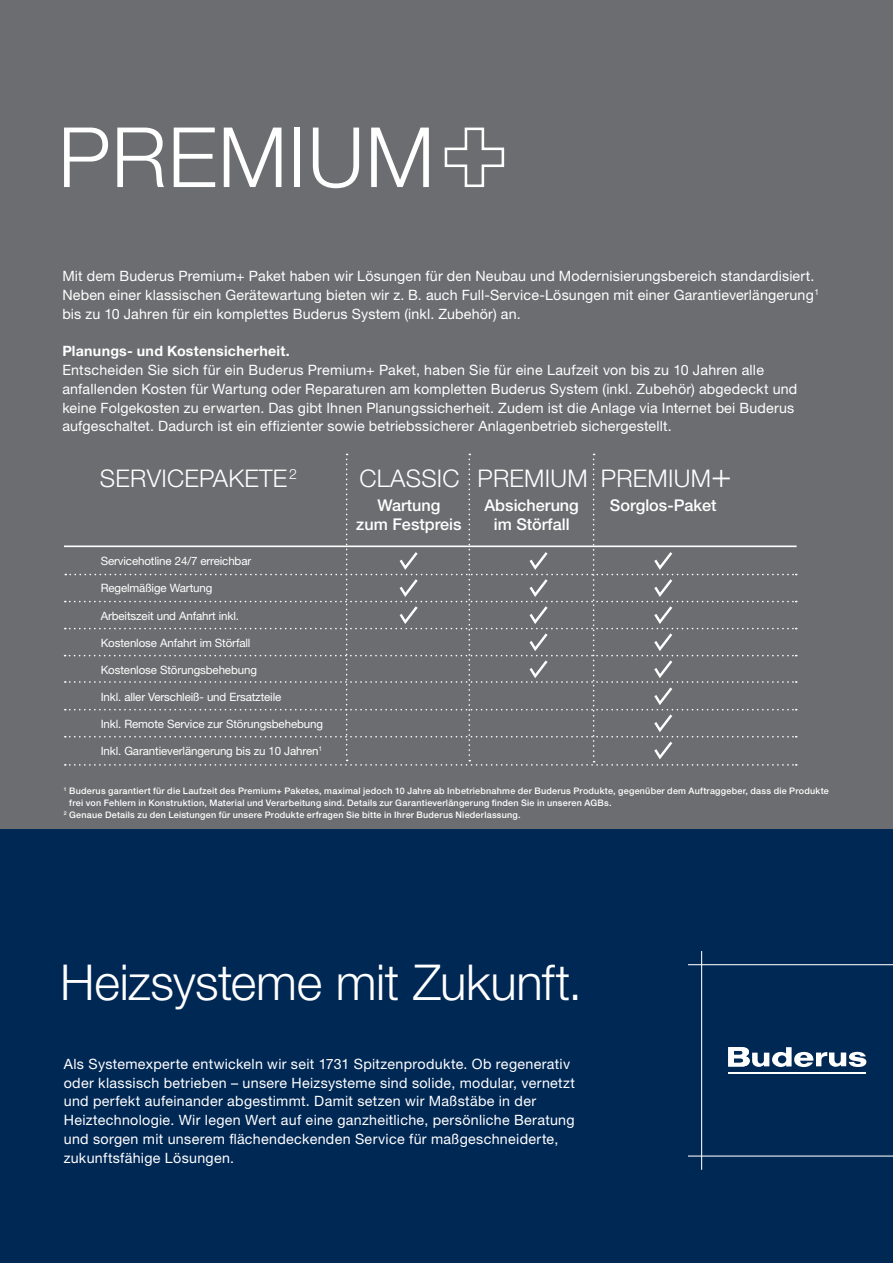
<style>
.page{position:relative;width:893px;height:1263px;background:#fff}
.page>*{position:absolute;margin:0;border:0;box-sizing:border-box;transform-origin:0 0}
.t1{font:300 83.25px "Helvetica Neue LT Pro";letter-spacing:.01em;color:#fff}
.t2{font:300 49.5px "Helvetica Neue LT Pro";letter-spacing:-.01em;color:#fff}
.t3{font:300 24.3px "Helvetica Neue LT Pro";letter-spacing:.01em;color:#fff}
.t4{font:500 16.2px/19.5px "Helvetica Neue LT Pro";color:#fff;text-align:center}
.t5{font:14.25px/18.8px "Helvetica Neue LT Pro";letter-spacing:.015em;color:#fff}
.t6{font:700 14.25px "Helvetica Neue LT Pro";letter-spacing:.015em;color:#fff}
.t7{font:11.55px "Helvetica Neue LT Pro";letter-spacing:-.01em;color:#fff}
.t8{font:500 9px "Helvetica Neue LT Pro";letter-spacing:.025em;color:#fff}
.s1{font-size:33.9px}
</style>
<div class="page">
<div style="left:0;top:0;width:893px;height:844px;background:#6c6d70"></div>
<div style="left:0;top:829px;width:893px;height:434px;background:#002855"></div>
<hr style="left:688px;top:964px;width:205px;height:1px;background:#fff">
<hr style="left:688px;top:1155px;width:205px;height:1px;background:#fff">
<hr style="left:701px;top:951px;width:1px;height:219px;background:#fff">
<hr style="left:728px;top:1072px;width:138px;height:2px;background:#fff">
<svg style="left:728px;top:1047px;width:138px;height:20px"></svg>
<svg style="left:444px;top:127px;width:61px;height:60px"></svg>
<hr style="left:64px;top:545px;width:733px;height:2px;background:#fff">
<svg style="left:65px;top:454px;width:732px;height:312px"></svg>
<h1 class="t1" style="left:58px;top:107px;width:378px">PREMIUM</h1>
<p class="t5" style="left:62px;top:266px;width:758px">Mit dem Buderus Premium+ Paket haben wir Lösungen für den Neubau und Modernisierungsbereich standardisiert.<br>Neben einer klassischen Gerätewartung bieten wir z. B. auch Full-Service-Lösungen mit einer Garantieverlängerung<sup>1 </sup>bis zu 10 Jahren für ein komplettes Buderus System (inkl. Zubehör) an.</p>
<p class="t6" style="left:62px;top:342px;width:229px">Planungs- und Kostensicherheit.</p>
<p class="t5" style="left:62px;top:360px;width:736px">Entscheiden Sie sich für ein Buderus Premium+ Paket, haben Sie für eine Laufzeit von bis zu 10 Jahren alle anfallenden Kosten für Wartung oder Reparaturen am kompletten Buderus System (inkl. Zubehör) abgedeckt und keine Folgekosten zu erwarten. Das gibt Ihnen Planungssicherheit. Zudem ist die Anlage via Internet bei Buderus aufgeschaltet. Dadurch ist ein effizienter sowie betriebssicherer Anlagenbetrieb sichergestellt.</p>
<h3 class="t3" style="left:100px;top:463px;width:199px">SERVICEPAKETE<sup>2</sup></h3>
<h3 class="t3" style="left:477px;top:463px;width:112px">PREMIUM</h3>
<p class="t4" style="left:484px;top:495px;width:96px">Absicherung im Störfall</p>
<h3 class="t3" style="left:359px;top:463px;width:102px">CLASSIC</h3>
<p class="t4" style="left:356px;top:495px;width:107px">Wartung<br>zum Festpreis</p>
<p class="t7" style="left:101px;top:554px;width:152px">Servicehotline 24/7 erreichbar</p>
<p class="t7" style="left:101px;top:581px;width:113px">Regelmäßige Wartung</p>
<p class="t7" style="left:101px;top:608px;width:140px">Arbeitszeit und Anfahrt inkl.</p>
<p class="t7" style="left:101px;top:635px;width:151px">Kostenlose Anfahrt im Störfall</p>
<p class="t7" style="left:101px;top:662px;width:158px">Kostenlose Störungsbehebung</p>
<p class="t7" style="left:101px;top:689px;width:182px">Inkl. aller Verschleiß- und Ersatzteile</p>
<p class="t7" style="left:101px;top:716px;width:224px">Inkl. Remote Service zur Störungsbehebung</p>
<p class="t7" style="left:101px;top:743px;width:223px">Inkl. Garantieverlängerung bis zu 10 Jahren<sup>1</sup></p>
<h3 class="t3" style="left:601px;top:463px;width:132px">PREMIUM<span class="s1">+</span></h3>
<p class="t4" style="left:610px;top:495px;width:108px">Sorglos-Paket</p>
<p class="t8" style="left:64px;top:785px;width:767px"><sup>1</sup> Buderus garantiert für die Laufzeit des Premium+ Paketes, maximal jedoch 10 Jahre ab Inbetriebnahme der Buderus Produkte, gegenüber dem Auftraggeber, dass die Produkte</p>
<p class="t8" style="left:69px;top:797px;width:544px">frei von Fehlern in Konstruktion, Material und Verarbeitung sind. Details zur Garantieverlängerung finden Sie in unseren AGBs.</p>
<p class="t8" style="left:64px;top:809px;width:458px"><sup>2</sup> Genaue Details zu den Leistungen für unsere Produkte erfragen Sie bitte in Ihrer Buderus Niederlassung.</p>
<h2 class="t2" style="left:60px;top:952px;width:524px">Heizsysteme mit Zukunft.</h2>
<p class="t5" style="left:64px;top:1054px;width:513px">Als Systemexperte entwickeln wir seit 1731 Spitzenprodukte. Ob regenerativ oder klassisch betrieben – unsere Heizsysteme sind solide, modular, vernetzt und perfekt aufeinander abgestimmt. Damit setzen wir Maßstäbe in der Heiztechnologie. Wir legen Wert auf eine ganzheitliche, persönliche Beratung und sorgen mit unserem flächendeckenden Service für maßgeschneiderte, zukunftsfähige Lösungen.</p>
</div>
